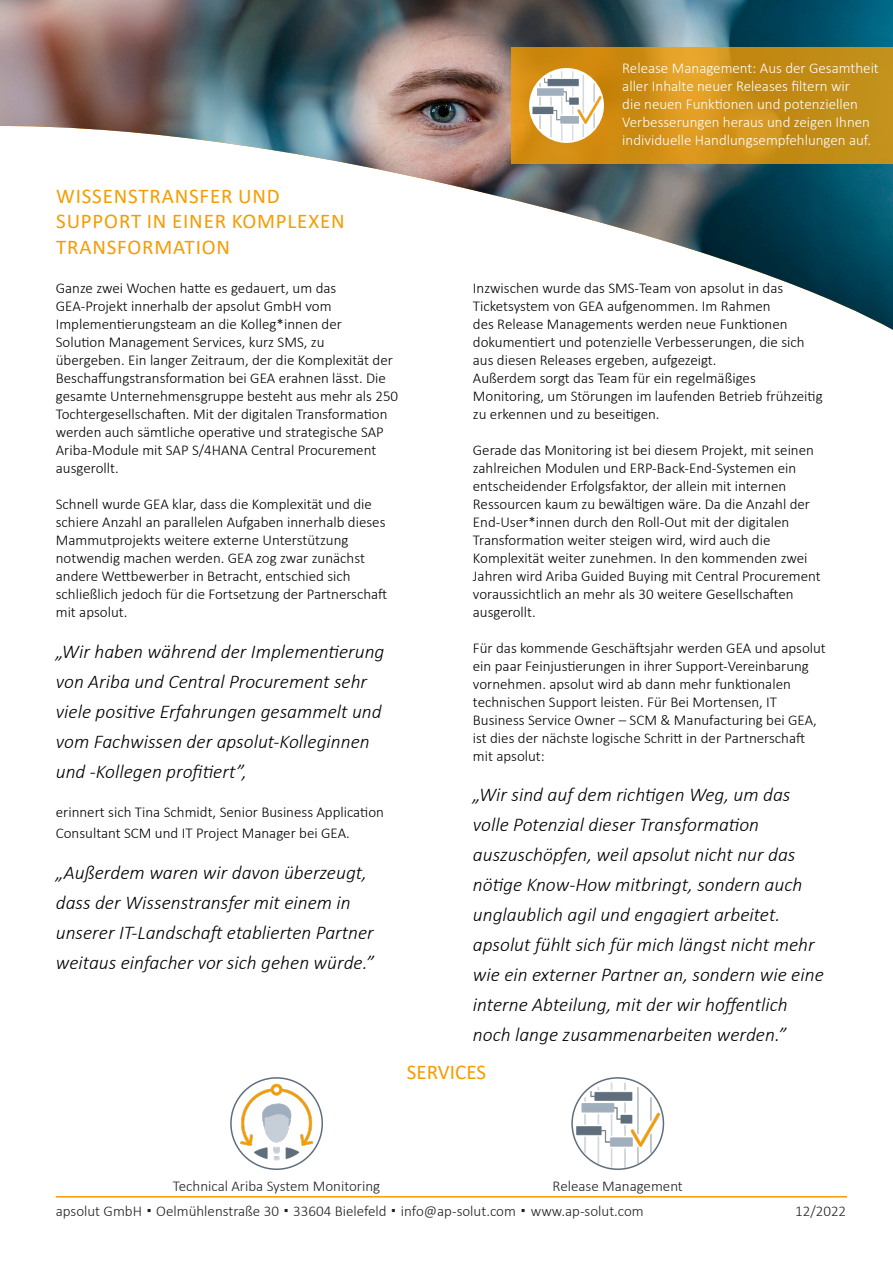
<style>
.page{position:relative;width:893px;height:1263px;background:#fff}
.page>*{position:absolute;margin:0;border:0;box-sizing:border-box;transform-origin:0 0}
.t1{font:21px/25.2px "Calibri";letter-spacing:.04em;color:#f59c00}
.t2{font:21px "Calibri";color:#f59c00}
.t3{font:italic 300 19.5px/30px "Calibri";color:#000}
.t4{font:300 15px/18px "Calibri";color:#000}
.t5{font:300 15px/18px "Calibri";color:#fff}
.t6{font:300 15px "Calibri";color:#231f20}
.s1{font-size:18px}
</style>
<div class="page">
<img style="left:0;top:0;width:893px;height:330px">
<hr style="left:56px;top:1196px;width:791px;height:1px;background:#f59c00">
<svg style="left:511px;top:47px;width:382px;height:117px;background:#cd9018"></svg>
<img style="left:530px;top:69px;width:73px;height:73px;border-radius:37px">
<div style="left:529px;top:68px;width:75px;height:75px;border:2px solid #fff;border-radius:50%"></div>
<img style="left:572px;top:1078px;width:91px;height:91px;border-radius:46px">
<div style="left:571px;top:1077px;width:93px;height:93px;border:2px solid #5f6e7d;border-radius:50%"></div>
<img style="left:231px;top:1078px;width:91px;height:91px;border-radius:46px">
<div style="left:230px;top:1077px;width:93px;height:93px;border:2px solid #5f6e7d;border-radius:50%"></div>
<p class="t5" style="left:622px;top:59px;width:258px">Release Management: Aus der Gesamtheit aller Inhalte neuer Releases filtern wir<br>die neuen Funktionen und potenziellen Verbesserungen heraus und zeigen Ihnen individuelle Handlungsempfehlungen auf.</p>
<p class="t1" style="left:56px;top:183px;width:290px">WISSENSTRANSFER UND<br>SUPPORT IN EINER KOMPLEXEN<br>TRANSFORMATION</p>
<p class="t4" style="left:56px;top:279px;width:344px">Ganze zwei Wochen hatte es gedauert, um das GEA-Projekt innerhalb der apsolut GmbH vom Implementierungsteam an die Kolleg*innen der<br>Solution Management Services, kurz SMS, zu<br>übergeben. Ein langer Zeitraum, der die Komplexität der Beschaffungstransformation bei GEA erahnen lässt. Die gesamte Unternehmensgruppe besteht aus mehr als 250<br>Tochtergesellschaften. Mit der digitalen Transformation werden auch sämtliche operative und strategische SAP Ariba-Module mit SAP S/4HANA Central Procurement ausgerollt.</p>
<p class="t4" style="left:56px;top:495px;width:333px">Schnell wurde GEA klar, dass die Komplexität und die schiere Anzahl an parallelen Aufgaben innerhalb dieses Mammutprojekts weitere externe Unterstützung notwendig machen werden. GEA zog zwar zunächst andere Wettbewerber in Betracht, entschied sich schließlich jedoch für die Fortsetzung der Partnerschaft mit apsolut.</p>
<p class="t3" style="left:56px;top:637px;width:330px">„Wir haben während der Implementierung von Ariba und Central Procurement sehr viele positive Erfahrungen gesammelt und vom Fachwissen der apsolut-Kolleginnen und -Kollegen profitiert”,</p>
<p class="t4" style="left:56px;top:802px;width:330px;line-height:21px">erinnert sich Tina Schmidt, Senior Business Application<br>Consultant SCM und IT Project Manager bei GEA.</p>
<p class="t3" style="left:56px;top:858px;width:320px">„Außerdem waren wir davon überzeugt, dass der Wissenstransfer mit einem in unserer IT-Landschaft etablierten Partner weitaus einfacher vor sich gehen würde.”</p>
<p class="t4" style="left:473px;top:278px;width:333px">Inzwischen wurde das SMS-Team von apsolut in das Ticketsystem von GEA aufgenommen. Im Rahmen<br>des Release Managements werden neue Funktionen dokumentiert und potenzielle Verbesserungen, die sich aus diesen Releases ergeben, aufgezeigt.</p>
<p class="t4" style="left:473px;top:368px;width:351px">Außerdem sorgt das Team für ein regelmäßiges<br>Monitoring, um Störungen im laufenden Betrieb frühzeitig zu erkennen und zu beseitigen.</p>
<p class="t4" style="left:473px;top:440px;width:349px">Gerade das Monitoring ist bei diesem Projekt, mit seinen zahlreichen Modulen und ERP-Back-End-Systemen ein entscheidender Erfolgsfaktor, der allein mit internen Ressourcen kaum zu bewältigen wäre. Da die Anzahl der End-User*innen durch den Roll-Out mit der digitalen Transformation weiter steigen wird, wird auch die Komplexität weiter zunehmen. In den kommenden zwei Jahren wird Ariba Guided Buying mit Central Procurement voraussichtlich an mehr als 30 weitere Gesellschaften ausgerollt.</p>
<p class="t4" style="left:473px;top:638px;width:354px">Für das kommende Geschäftsjahr werden GEA und apsolut ein paar Feinjustierungen in ihrer Support-Vereinbarung vornehmen. apsolut wird ab dann mehr funktionalen technischen Support leisten. Für Bei Mortensen, IT Business Service Owner – SCM &amp; Manufacturing bei GEA, ist dies der nächste logische Schritt in der Partnerschaft mit apsolut:</p>
<p class="t3" style="left:473px;top:779px;width:352px">„Wir sind auf dem richtigen Weg, um das volle Potenzial dieser Transformation auszuschöpfen, weil apsolut nicht nur das nötige Know-How mitbringt, sondern auch unglaublich agil und engagiert arbeitet. apsolut fühlt sich für mich längst nicht mehr wie ein externer Partner an, sondern wie eine interne Abteilung, mit der wir hoffentlich noch lange zusammenarbeiten werden.”</p>
<p class="t2" style="left:407px;top:1057px;width:81px">SERVICES</p>
<p class="t6" style="left:173px;top:1177px;width:209px">Technical Ariba System Monitoring</p>
<p class="t6" style="left:553px;top:1177px;width:132px">Release Management</p>
<p class="t6" style="left:56px;top:1201px;width:589px">apsolut GmbH <span class="s1">▪</span> Oelmühlenstraße 30 <span class="s1">▪</span> 33604 Bielefeld <span class="s1">▪</span> info@ap-solut.com <span class="s1">▪</span> www.ap-solut.com</p>
<p class="t6" style="left:795px;top:1201px;width:53px">12/2022</p>
</div>
